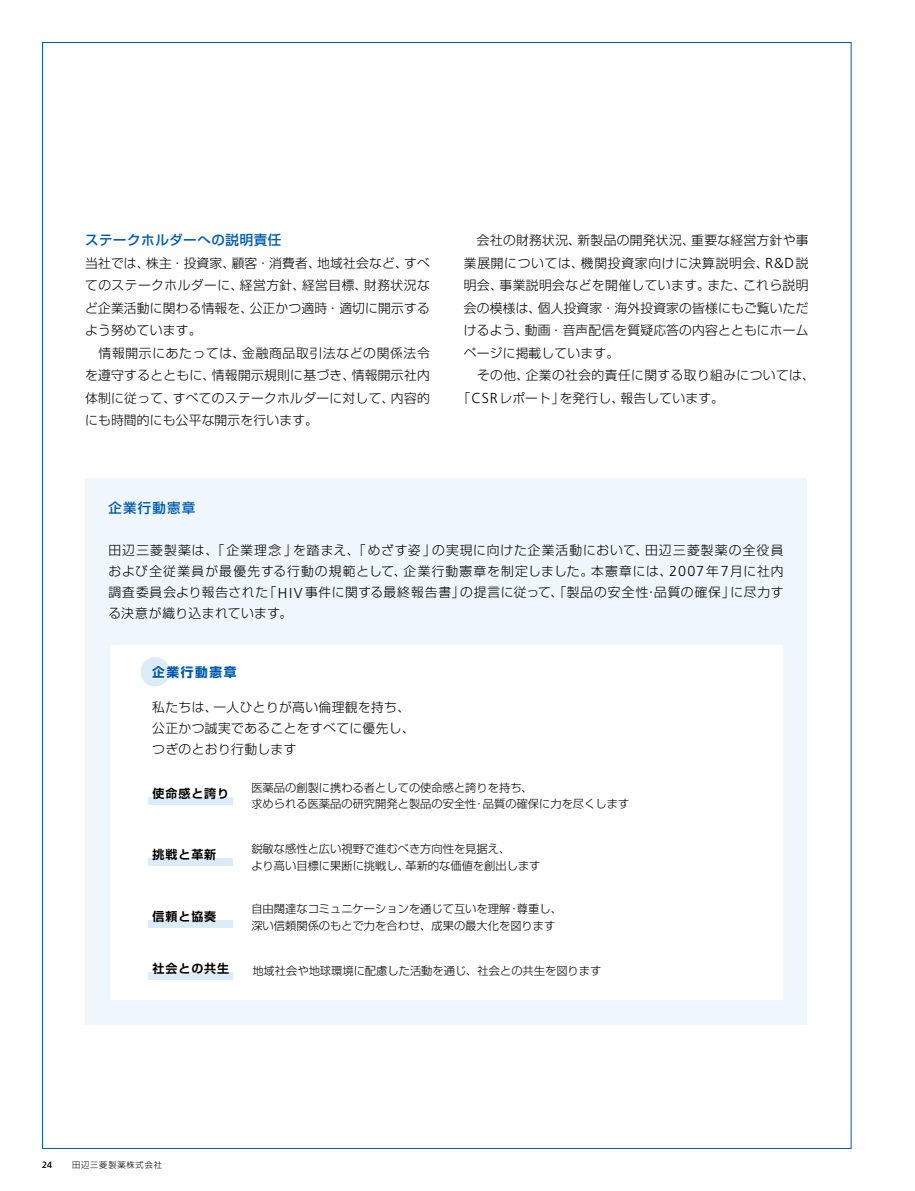
<style>
.page{position:relative;width:915px;height:1191px;background:#fff}
.page>*{position:absolute;margin:0;border:0;box-sizing:border-box;transform-origin:0 0}
.t1{font:13.5px "Shin Go Medium Adobe Japan 1 2";letter-spacing:.04em;color:#005bac}
.t2{font:12.75px/22.5px "Shin Go Light Adobe Japan 1 2";letter-spacing:.025em;color:#000}
.t3{font:12.75px/21px "Shin Go Light 90 pv RKSJ H";letter-spacing:.03em;color:#000}
.t4{font:12.75px "Shin Go Light Adobe Japan 1 2";letter-spacing:.055em;color:#000}
.t5{font:12.75px "Shin Go Bold 90 pv RKSJ H";letter-spacing:.12em;color:#005bac}
.t6{font:12px "Shin Go De Bold 90 pv RKSJ H";letter-spacing:.075em;color:#000}
.t7{font:11.25px/16.5px "Shin Go Light 90 pv RKSJ H";color:#000}
.t8{font:300 9px "Frutiger";color:#000}
.t9{font:8.25px "Shin Go Light Adobe Japan 1 2";letter-spacing:.1em;color:#000}
.s1{font-family:"Frutiger";font-weight:300;font-size:14.4px}
</style>
<div class="page">
<div style="left:85px;top:478px;width:721px;height:547px;background:#eff6fc"></div>
<div style="left:110px;top:645px;width:672px;height:354px;background:#fff"></div>
<div style="left:148px;top:797px;width:84px;height:7px;background:#dcebf8"></div>
<div style="left:148px;top:858px;width:84px;height:8px;background:#dcebf8"></div>
<div style="left:148px;top:920px;width:84px;height:7px;background:#dcebf8"></div>
<div style="left:148px;top:972px;width:84px;height:7px;background:#dcebf8"></div>
<div style="left:141px;top:657px;width:29px;height:29px;background:#dcebf8;border-radius:50%"></div>
<svg style="left:150px;top:665px;width:20px;height:22px"></svg>
<p class="t1" style="left:85px;top:235px;width:198px">ステークホルダーへの説明責任</p>
<p class="t2" style="left:85px;top:253px;width:346px">当社では、株主・投資家、顧客・消費者、地域社会など、すべてのステークホルダーに、経営方針、経営目標、財務状況など企業活動に関わる情報を、公正かつ適時・適切に開示するよう努めています。<br>　情報開示にあたっては、金融商品取引法などの関係法令を遵守するとともに、情報開示規則に基づき、情報開示社内体制に従って、すべてのステークホルダーに対して、内容的にも時間的にも公平な開示を行います。</p>
<p class="t2" style="left:463px;top:231px;width:346px">　会社の財務状況、新製品の開発状況、重要な経営方針や事</p>
<p class="t4" style="left:463px;top:258px;width:346px">業展開については、機関投資家向けに決算説明会、<span class="s1">R&amp;D</span>説</p>
<p class="t2" style="left:463px;top:276px;width:346px">明会、事業説明会などを開催しています。また、これら説明</p>
<p class="t2" style="left:463px;top:298px;width:346px">会の模様は、個人投資家・海外投資家の皆様にもご覧いただ</p>
<p class="t2" style="left:463px;top:321px;width:346px">けるよう、動画・音声配信を質疑応答の内容とともにホーム</p>
<p class="t2" style="left:463px;top:343px;width:157px">ページに掲載しています。</p>
<p class="t2" style="left:463px;top:366px;width:352px">　その他、企業の社会的責任に関する取り組みについては、</p>
<p class="t2" style="left:457px;top:388px;width:268px">「<span class="s1">CSR</span>レポート」を発行し、報告しています。</p>
<p class="t1" style="left:108px;top:503px;width:88px">企業行動憲章</p>
<p class="t2" style="left:108px;top:541px;width:676px;line-height:21px;text-align:justify">田辺三菱製薬は、「企業理念」を踏まえ、「めざす姿」の実現に向けた企業活動において、田辺三菱製薬の全役員および全従業員が最優先する行動の規範として、企業行動憲章を制定しました。本憲章には、<span class="s1">2007</span>年<span class="s1">7</span>月に社内調査委員会より報告された「<span class="s1">HIV</span> 事件に関する最終報告書」の提言に従って、「製品の安全性・品質の確保」に尽力する決意が織り込まれています。</p>
<p class="t5" style="left:152px;top:667px;width:86px">企業行動憲章</p>
<p class="t3" style="left:152px;top:698px;width:264px">私たちは、一人ひとりが高い倫理観を持ち、公正かつ誠実であることをすべてに優先し、つぎのとおり行動します</p>
<p class="t6" style="left:153px;top:788px;width:78px">使命感と誇り</p>
<p class="t7" style="left:251px;top:780px;width:379px">医薬品の創製に携わる者としての使命感と誇りを持ち、<br>求められる医薬品の研究開発と製品の安全性・品質の確保に力を尽くします</p>
<p class="t7" style="left:251px;top:842px;width:290px">鋭敏な感性と広い視野で進むべき方向性を見据え、<br>より高い目標に果断に挑戦し、革新的な価値を創出します</p>
<p class="t7" style="left:251px;top:902px;width:312px">自由闊達なコミュニケーションを通じて互いを理解・尊重し、深い信頼関係のもとで力を合わせ、成果の最大化を図ります</p>
<p class="t7" style="left:252px;top:963px;width:350px">地域社会や地球環境に配慮した活動を通じ、社会との共生を図ります</p>
<p class="t6" style="left:153px;top:850px;width:65px">挑戦と革新</p>
<p class="t6" style="left:153px;top:911px;width:65px">信頼と協奏</p>
<p class="t6" style="left:153px;top:964px;width:78px">社会との共生</p>
<p class="t8" style="left:42px;top:1161px;width:12px">24</p>
<p class="t9" style="left:72px;top:1161px;width:91px">田辺三菱製薬株式会社</p>
</div>
